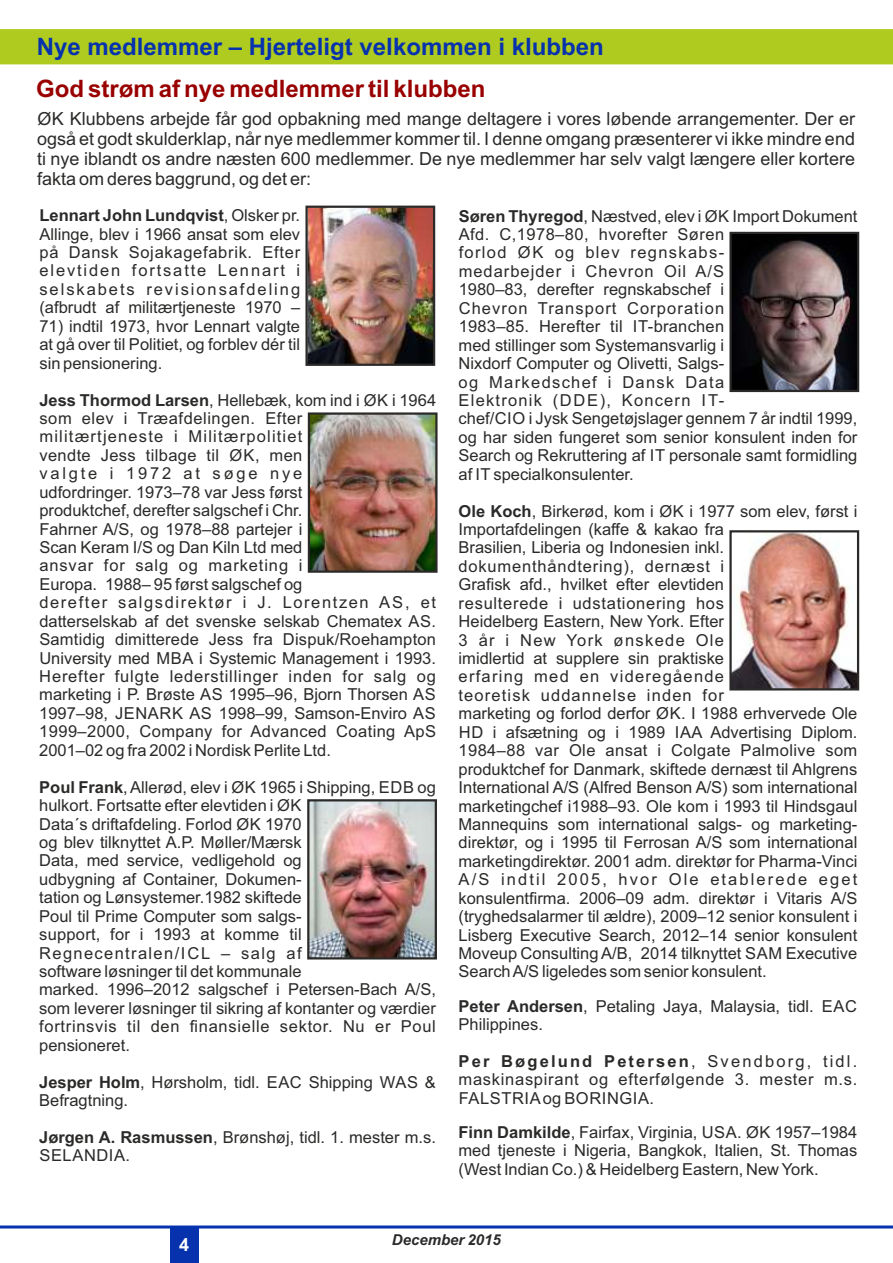
<style>
.page{position:relative;width:893px;height:1263px;background:#fff}
.page>*{position:absolute;margin:0;border:0;box-sizing:border-box;transform-origin:0 0}
.t1{font:700 24px "Arial";color:#0632ad}
.t2{font:700 24px "Arial";color:#900}
.t3{font:18px/20.1px "Arial";color:#2b2a29;text-align:justify}
.t4{font:700 18px "Arial";color:#fefefe}
.t5{font:16.5px/18.5px "Arial";color:#2b2a29}
.t6{font:italic 700 15px "Arial";color:#2b2a29}
.s1{font-weight:700}
</style>
<div class="page">
<img style="left:732px;top:533px;width:124px;height:154px">
<img style="left:732px;top:235px;width:124px;height:154px">
<img style="left:310px;top:802px;width:124px;height:154px">
<img style="left:311px;top:415px;width:124px;height:155px">
<img style="left:308px;top:209px;width:124px;height:154px">
<div style="left:170px;top:1227px;width:29px;height:36px;background:#0632ad"></div>
<hr style="left:0;top:1225px;width:893px;height:3px;background:#0632ad">
<div style="left:0;top:29px;width:893px;height:36px;background:#b0cb1f"></div>
<div style="left:729px;top:232px;width:130px;height:160px;border:2px solid #2b2a29"></div>
<div style="left:307px;top:799px;width:130px;height:160px;border:2px solid #2b2a29"></div>
<div style="left:305px;top:206px;width:130px;height:160px;border:2px solid #2b2a29"></div>
<div style="left:308px;top:412px;width:130px;height:161px;border:2px solid #2b2a29"></div>
<div style="left:729px;top:530px;width:130px;height:160px;border:2px solid #2b2a29"></div>
<h1 class="t1" style="left:37px;top:37px;width:568px">Nye medlemmer – Hjerteligt velkommen i klubben</h1>
<h1 class="t2" style="left:36px;top:80px;width:451px">God strøm af nye medlemmer til klubben</h1>
<p class="t3" style="left:37px;top:110px;width:819px">ØK Klubbens arbejde får god opbakning med mange deltagere i vores løbende arrangementer. Der er også et godt skulderklap, når nye medlemmer kommer til. I denne omgang præsenterer vi ikke mindre end ti nye iblandt os andre næsten 600 medlemmer. De nye medlemmer har selv valgt længere eller kortere fakta om deres baggrund, og det er:</p>
<p class="t5" style="left:39px;top:208px;width:262px;text-align:justify"><span class="s1">Lennart John Lundqvist</span>, Olsker pr.<br>Allinge, blev i 1966 ansat som elev på Dansk Sojakagefabrik. Efter elevtiden fortsatte Lennart i selskabets revisionsafdeling (afbrudt af militærtjeneste 1970 –</p>
<p class="t5" style="left:39px;top:318px;width:262px;text-align:justify">71) indtil 1973, hvor Lennart valgte at gå over til Politiet, og forblev dér til sin pensionering.</p>
<p class="t5" style="left:39px;top:392px;width:398px"><span class="s1">Jess Thormod Larsen</span>, Hellebæk, kom ind i ØK i 1964 som elev i Træafdelingen. Efter<br>militærtjeneste i Militærpolitiet<br>vendte Jess tilbage til ØK, men<br>valgte i 1972 at søge nye<br>udfordringer. 1973–78 var Jess først<br>produktchef, derefter salgschef i Chr.<br>Fahrner A/S, og 1978–88 partejer i<br>Scan Keram I/S og Dan Kiln Ltd med<br>ansvar for salg og marketing i<br>Europa. 1988– 95 først salgschef og<br>derefter salgsdirektør i J. Lorentzen AS, et datterselskab af det svenske selskab Chematex AS.<br>Samtidig dimitterede Jess fra Dispuk/Roehampton University med MBA i Systemic Management i 1993.<br>Herefter fulgte lederstillinger inden for salg og marketing i P. Brøste AS 1995–96, Bjorn Thorsen AS 1997–98, JENARK AS 1998–99, Samson-Enviro AS 1999–2000, Company for Advanced Coating ApS 2001–02 og fra 2002 i Nordisk Perlite Ltd.</p>
<p class="t5" style="left:39px;top:779px;width:398px"><span class="s1">Poul Frank</span>, Allerød, elev i ØK 1965 i Shipping, EDB og hulkort. Fortsatte efter elevtiden i ØK<br>Data´s driftafdeling. Forlod ØK 1970<br>og blev tilknyttet A.P. Møller/Mærsk<br>Data, med service, vedligehold og<br>udbygning af Container, Dokumen-<br>tation og Lønsystemer.1982 skiftede<br>Poul til Prime Computer som salgs-<br>support, for i 1993 at komme til Regnecentralen/ICL – salg af<br>software løsninger til det kommunale<br>marked. 1996–2012 salgschef i Petersen-Bach A/S, som leverer løsninger til sikring af kontanter og værdier fortrinsvis til den finansielle sektor. Nu er Poul pensioneret.</p>
<p class="t5" style="left:39px;top:1074px;width:398px"><span class="s1">Jesper Holm</span>, Hørsholm, tidl. EAC Shipping WAS &amp;<br>Befragtning.</p>
<p class="t5" style="left:39px;top:1129px;width:398px"><span class="s1">Jørgen A. Rasmussen</span>, Brønshøj, tidl. 1. mester m.s.<br>SELANDIA.</p>
<p class="t5" style="left:459px;top:208px;width:400px"><span class="s1">Søren Thyregod</span>, Næstved, elev i ØK Import Dokument Afd. C,1978–80, hvorefter Søren<br>forlod ØK og blev regnskabs-<br>medarbejder i Chevron Oil A/S<br>1980–83, derefter regnskabschef i<br>Chevron Transport Corporation<br>1983–85. Herefter til IT-branchen<br>med stillinger som Systemansvarlig i<br>Nixdorf Computer og Olivetti, Salgs-<br>og Markedschef i Dansk Data<br>Elektronik (DDE), Koncern IT-<br>chef/CIO i Jysk Sengetøjslager gennem 7 år indtil 1999, og har siden fungeret som senior konsulent inden for Search og Rekruttering af IT personale samt formidling af IT specialkonsulenter.</p>
<p class="t5" style="left:459px;top:503px;width:400px"><span class="s1">Ole Koch</span>, Birkerød, kom i ØK i 1977 som elev, først i Importafdelingen (kaffe &amp; kakao fra<br>Brasilien, Liberia og Indonesien inkl. dokumenthåndtering), dernæst i<br>Grafisk afd., hvilket efter elevtiden<br>resulterede i udstationering hos<br>Heidelberg Eastern, New York. Efter<br>3 år i New York ønskede Ole<br>imidlertid at supplere sin praktiske<br>erfaring med en videregående<br>teoretisk uddannelse inden for<br>marketing og forlod derfor ØK. I 1988 erhvervede Ole HD i afsætning og i 1989 IAA Advertising Diplom.<br>1984–88 var Ole ansat i Colgate Palmolive som produktchef for Danmark, skiftede dernæst til Ahlgrens International A/S (Alfred Benson A/S) som international marketingchef i1988–93. Ole kom i 1993 til Hindsgaul Mannequins som international salgs- og marketing&shy;direktør, og i 1995 til Ferrosan A/S som international marketingdirektør. 2001 adm. direktør for Pharma-Vinci A/S indtil 2005, hvor Ole etablerede eget konsulentfirma. 2006–09 adm. direktør i Vitaris A/S (tryghedsalarmer til ældre), 2009–12 senior konsulent i Lisberg Executive Search, 2012–14 senior konsulent Moveup Consulting A/B, 2014 tilknyttet SAM Executive Search A/S ligeledes som senior konsulent.</p>
<p class="t5" style="left:459px;top:998px;width:400px"><span class="s1">Peter Andersen</span>, Petaling Jaya, Malaysia, tidl. EAC<br>Philippines.</p>
<p class="t5" style="left:459px;top:1053px;width:400px;text-align:justify"><span class="s1">Per Bøgelund Petersen</span>, Svendborg, tidl. maskinaspirant og efterfølgende 3. mester m.s.<br>FALSTRIAog BORINGIA.</p>
<p class="t5" style="left:458px;top:1124px;width:400px;text-align:justify"><span class="s1">Finn Damkilde</span>, Fairfax, Virginia, USA. ØK 1957–1984 med tjeneste i Nigeria, Bangkok, Italien, St. Thomas (West Indian Co.) &amp; Heidelberg Eastern, New York.</p>
<p class="t4" style="left:179px;top:1237px;width:12px">4</p>
<p class="t6" style="left:392px;top:1233px;width:110px">December 2015</p>
</div>
